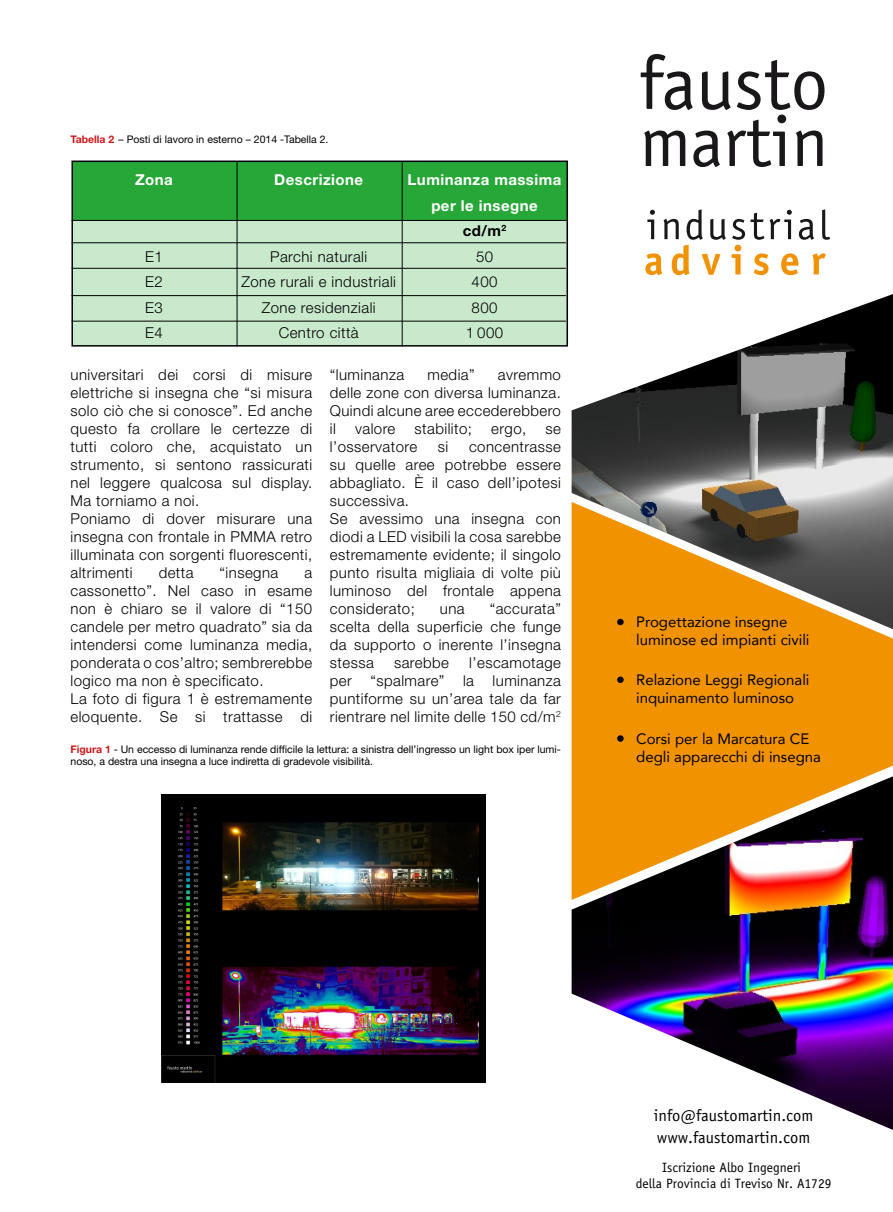
<style>
.page{position:relative;width:893px;height:1212px;background:#fff}
.page>*{position:absolute;margin:0;border:0;box-sizing:border-box;transform-origin:0 0}
.t1{font:16.5px "Officina Sans";color:#000}
.t2{font:300 15px/18px "Helvetica Neue LT Std";letter-spacing:.03em;color:#000;text-align:justify}
.t3{font:15px/18px "Avenir";color:#000}
.t4{font:700 15px/25.5px "Helvetica Neue LT Std";letter-spacing:.03em;color:#fff;text-align:center}
.t5{font:13.5px/16.2px "Officina Sans";color:#000;text-align:center}
.t6{font:10.5px/12.6px "Helvetica Neue LT Std";color:#000}
.s1{font-weight:700;color:#cd1719}
.s2{color:#000}
.s3{font-weight:300;color:#000}
</style>
<div class="page">
<div style="left:73px;top:161px;width:495px;height:60px;background:#27a737"></div>
<div style="left:73px;top:221px;width:495px;height:124px;background:#c9e9cd"></div>
<div style="left:71px;top:161px;width:497px;height:186px;border:2px solid #000"></div>
<hr style="left:237px;top:162px;width:1px;height:185px;background:#000">
<hr style="left:72px;top:220px;width:494px;height:1px;background:#000">
<hr style="left:72px;top:242px;width:494px;height:1px;background:#000">
<hr style="left:72px;top:268px;width:494px;height:1px;background:#000">
<hr style="left:72px;top:295px;width:494px;height:1px;background:#000">
<hr style="left:72px;top:321px;width:494px;height:1px;background:#000">
<hr style="left:402px;top:162px;width:1px;height:185px;background:#000">
<img style="left:162px;top:794px;width:324px;height:288px">
<svg style="left:645px;top:209px;width:81px;height:66px"></svg>
<svg style="left:732px;top:209px;width:98px;height:66px"></svg>
<svg style="left:641px;top:54px;width:183px;height:113px"></svg>
<img style="left:572px;top:294px;width:321px;height:208px">
<svg style="left:572px;top:502px;width:321px;height:274px;background:#d0891a"></svg>
<img style="left:572px;top:776px;width:321px;height:354px">
<div style="left:617px;top:619px;width:7px;height:6px;background:#000;border-radius:50%"></div>
<div style="left:617px;top:676px;width:7px;height:7px;background:#000;border-radius:50%"></div>
<svg style="left:617px;top:735px;width:7px;height:7px"></svg>
<p class="t6" style="left:70px;top:133px;width:260px"><span class="s1">Tabella 2</span> – Posti di lavoro in esterno – 2014 -Tabella 2.</p>
<p class="t4" style="left:135px;top:167px;width:39px">Zona</p>
<p class="t4" style="left:274px;top:167px;width:90px">Descrizione</p>
<p class="t2" style="left:145px;top:243px;width:19px;line-height:25.5px">E1<br>E2<br>E3<br>E4</p>
<p class="t2" style="left:241px;top:243px;width:156px;line-height:25.5px;text-align:center">Parchi naturali<br>Zone rurali e industriali<br>Zone residenziali<br>Centro città</p>
<p class="t4" style="left:408px;top:167px;width:155px">Luminanza massima per le insegne<br><span class="s2">cd/m</span><sup>2<br></sup><span class="s3">50<br>400<br>800<br>1 000</span></p>
<p class="t2" style="left:70px;top:365px;width:243px;text-align:left">universitari dei corsi di misure elettriche si insegna che “si misura solo ciò che si conosce”. Ed anche questo fa crollare le certezze di tutti coloro che, acquistato un strumento, si sentono rassicurati nel leggere qualcosa sul display.<br>Ma torniamo a noi.<br>Poniamo di dover misurare una insegna con frontale in PMMA retro illuminata con sorgenti fluorescenti, altrimenti</p>
<p class="t2" style="left:159px;top:563px;width:36px">detta</p>
<p class="t2" style="left:220px;top:563px;width:60px">“insegna</p>
<p class="t2" style="left:70px;top:563px;width:243px;text-align:left;text-indent:234px">a cassonetto”. Nel caso in esame non è chiaro se il valore di “150 candele per metro quadrato” sia da intendersi come luminanza media, ponderata o cos’altro; sembrerebbe logico ma non è specificato.<br>La foto di figura 1 è estremamente eloquente. Se si trattasse di</p>
<p class="t2" style="left:330px;top:365px;width:76px">“luminanza</p>
<p class="t2" style="left:427px;top:365px;width:49px">media”</p>
<p class="t2" style="left:330px;top:365px;width:233px;text-indent:168px">avremmo delle zone con diversa luminanza.<br>Quindi alcune aree eccederebbero il</p>
<p class="t2" style="left:355px;top:419px;width:42px">valore</p>
<p class="t2" style="left:415px;top:419px;width:59px">stabilito;</p>
<p class="t2" style="left:491px;top:419px;width:37px">ergo,</p>
<p class="t2" style="left:545px;top:419px;width:17px">se</p>
<p class="t2" style="left:330px;top:437px;width:89px">l’osservatore</p>
<p class="t2" style="left:438px;top:437px;width:12px">si</p>
<p class="t2" style="left:330px;top:437px;width:233px;text-align:left;text-indent:139px">concentrasse su quelle aree potrebbe essere abbagliato. È il caso dell’ipotesi successiva.<br>Se avessimo una insegna con diodi a LED visibili la cosa sarebbe estremamente evidente; il singolo punto risulta migliaia di volte più luminoso del frontale appena considerato;</p>
<p class="t2" style="left:330px;top:599px;width:233px;text-indent:160px">“accurata” scelta della superficie che funge da supporto o inerente l’insegna stessa</p>
<p class="t2" style="left:440px;top:599px;width:26px">una</p>
<p class="t2" style="left:330px;top:653px;width:233px;text-indent:139px">l’escamotage per “spalmare” la luminanza puntiforme su un’area tale da far rientrare nel limite delle 150 cd/m<sup>2</sup></p>
<p class="t2" style="left:394px;top:653px;width:56px">sarebbe</p>
<p class="t6" style="left:70px;top:742px;width:492px"><span class="s1">Figura 1</span> - Un eccesso di luminanza rende difficile la lettura: a sinistra dell’ingresso un light box iper lumi&shy;noso, a destra una insegna a luce indiretta di gradevole visibilità.</p>
<p class="t3" style="left:636px;top:613px;width:175px">Progettazione insegne luminose ed impianti civili</p>
<p class="t3" style="left:636px;top:670px;width:175px">Relazione Leggi Regionali inquinamento luminoso</p>
<p class="t3" style="left:636px;top:729px;width:186px">Corsi per la Marcatura CE degli apparecchi di insegna</p>
<p class="t1" style="left:654px;top:1105px;width:161px">info@faustomartin.com</p>
<p class="t1" style="left:657px;top:1128px;width:155px">www.faustomartin.com</p>
<p class="t5" style="left:636px;top:1159px;width:197px">Iscrizione Albo Ingegneri<br>della Provincia di Treviso Nr. A1729</p>
</div>
